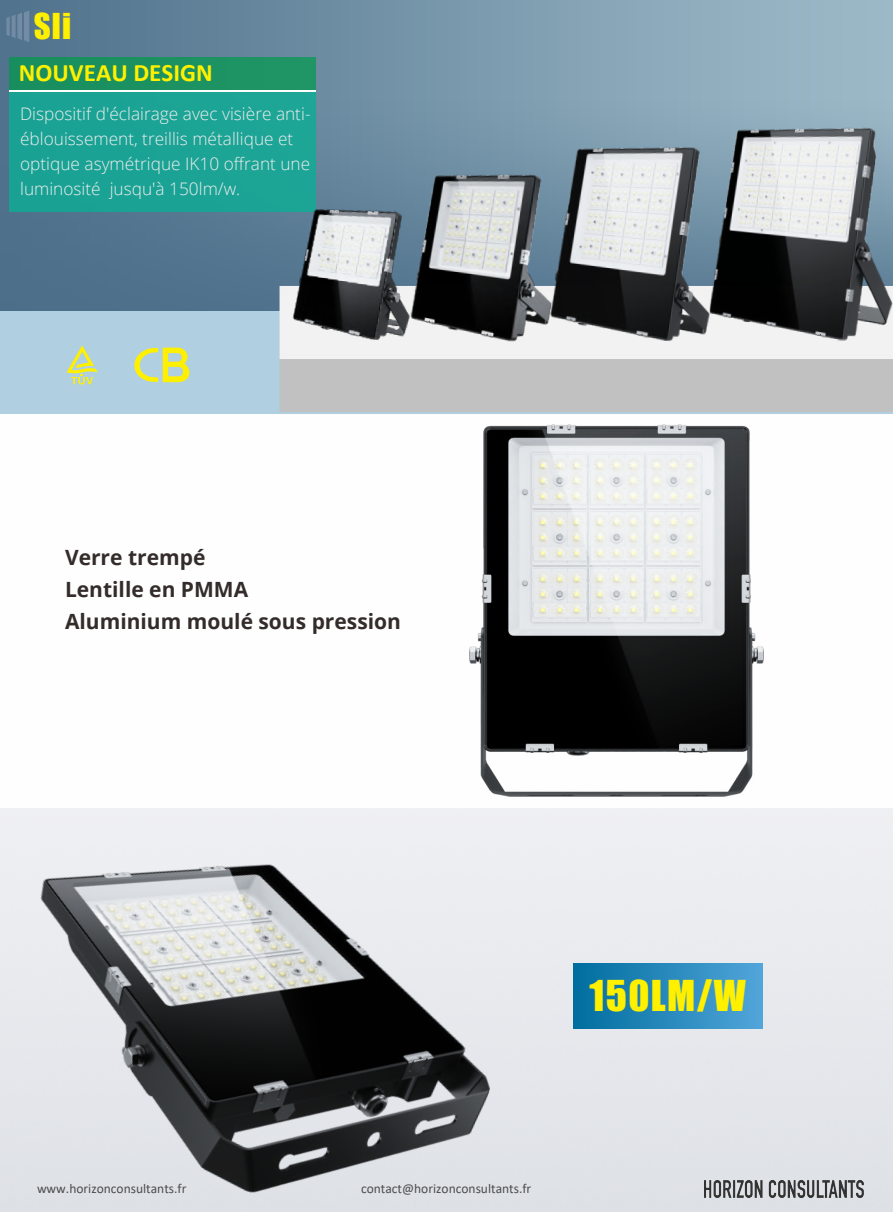
<style>
.page{position:relative;width:893px;height:1212px;background:#fff}
.page>*{position:absolute;margin:0;border:0;box-sizing:border-box;transform-origin:0 0}
.t1{font:39.3px "Impact";letter-spacing:.035em;color:#fff000}
.t2{font:33px "Impact";color:#fff000}
.t3{font:700 25.2px "Calibri";color:#fff000}
.t4{font:700 21px/31.8px "Open Sans";color:#332c2b}
.t5{font:300 17.25px/24.9px "Open Sans";color:#eeeeef}
.t6{font:13.5px "Calibri";color:#4d4d4d}
</style>
<div class="page">
<img style="left:0;top:808px;width:893px;height:404px">
<img style="left:0;top:0;width:893px;height:101px">
<img style="left:0;top:101px;width:893px;height:210px">
<div style="left:10px;top:57px;width:306px;height:154px;background:#1c9262"></div>
<div style="left:10px;top:92px;width:306px;height:119px;background:#1aa395"></div>
<hr style="left:10px;top:90px;width:306px;height:2px;background:#fefefe">
<svg style="left:6px;top:10px;width:23px;height:32px"></svg>
<div style="left:279px;top:360px;width:614px;height:51px;background:#c1c1c1"></div>
<div style="left:279px;top:285px;width:614px;height:75px;background:#f2f2f2"></div>
<svg style="left:67px;top:345px;width:31px;height:39px"></svg>
<svg style="left:133px;top:348px;width:57px;height:34px;background:#d2dd7d"></svg>
<img style="left:710px;top:126px;width:183px;height:216px">
<img style="left:287px;top:201px;width:120px;height:142px">
<img style="left:407px;top:170px;width:140px;height:173px">
<img style="left:547px;top:138px;width:175px;height:205px">
<img style="left:469px;top:424px;width:295px;height:373px">
<div style="left:573px;top:963px;width:189px;height:65px;background:linear-gradient(to right,#006d9e,#51a5da)"></div>
<img style="left:37px;top:859px;width:456px;height:337px">
<img style="left:703px;top:1180px;width:162px;height:18px">
<h2 class="t2" style="left:34px;top:13px;width:39px">Sli</h2>
<h3 class="t3" style="left:19px;top:54px;width:195px">NOUVEAU DESIGN</h3>
<p class="t5" style="left:20px;top:101px;width:292px">Dispositif d'éclairage avec visière anti&shy;éblouissement, treillis métallique et optique asymétrique IK10 offrant une luminosité jusqu'à 150lm/w.</p>
<p class="t4" style="left:65px;top:541px;width:337px">Verre trempé<br>Lentille en PMMA<br>Aluminium moulé sous pression</p>
<h1 class="t1" style="left:590px;top:980px;width:158px">150LM/W</h1>
<p class="t6" style="left:37px;top:1179px;width:151px">www.horizonconsultants.fr</p>
<p class="t6" style="left:361px;top:1179px;width:172px">contact@horizonconsultants.fr</p>
</div>
